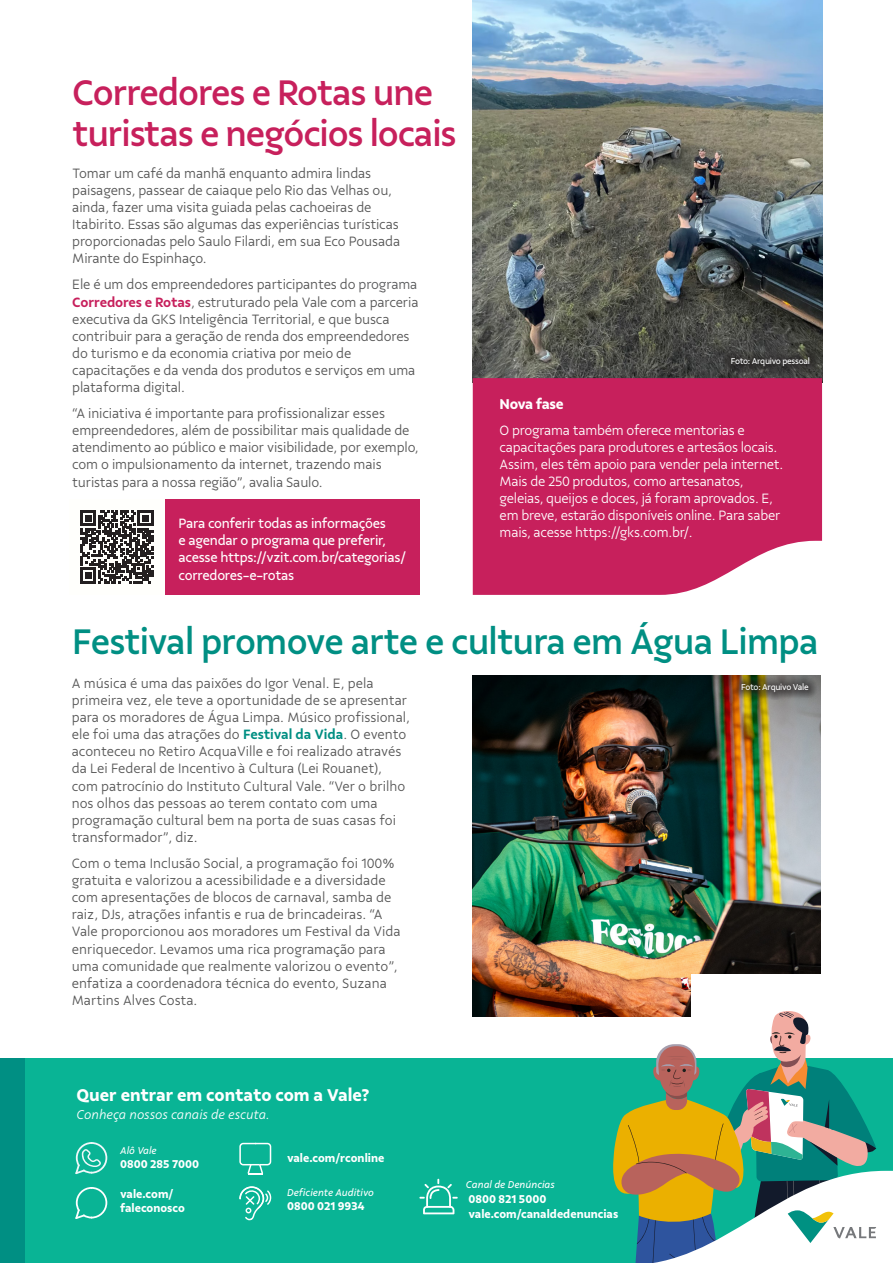
<style>
.page{position:relative;width:893px;height:1263px;background:#fff}
.page>*{position:absolute;margin:0;border:0;box-sizing:border-box;transform-origin:0 0}
.t1{font:500 37.5px/40.5px "Vale Sans";letter-spacing:-.03em;color:#c7205c}
.t2{font:500 37.5px "Vale Sans";letter-spacing:-.02em;color:#008f83}
.t3{font:700 18px "Vale Sans";color:#fff}
.t4{font:700 15px "Vale Sans";letter-spacing:-.035em;color:#fff}
.t5{font:300 14.25px/17.1px "Vale Sans";letter-spacing:-.01em;color:#555}
.t6{font:300 14.25px/17.1px "Vale Sans";letter-spacing:-.02em;color:#fff}
.t7{font:14.25px/17.1px "Vale Sans";letter-spacing:-.02em;color:#fff}
.t8{font:italic 300 13.5px "Vale Sans";color:#fff}
.t9{font:700 12px/14.4px "Vale Sans";color:#fff}
.t10{font:italic 10.5px "Vale Sans";color:#fff}
.t11{font:9px "Vale Sans";letter-spacing:-.035em;color:#fff}
.s1{color:#57585a}
.s2{font-weight:600;color:#c7205c}
.s3{font-weight:600;color:#008f83}
</style>
<div class="page">
<img style="left:473px;top:0;width:349px;height:378px">
<img style="left:473px;top:675px;width:348px;height:342px">
<svg style="left:737px;top:679px;width:82px;height:23px"></svg>
<svg style="left:733px;top:675px;width:84px;height:25px"></svg>
<img style="left:691px;top:974px;width:130px;height:37px">
<div style="left:165px;top:500px;width:255px;height:95px;background:#c7205c"></div>
<svg style="left:81px;top:510px;width:72px;height:73px"></svg>
<svg style="left:726px;top:353px;width:94px;height:24px"></svg>
<svg style="left:723px;top:349px;width:94px;height:26px;fill:#3a3938"></svg>
<div style="left:473px;top:378px;width:349px;height:217px;background:#c7205c"></div>
<div style="left:0;top:1059px;width:893px;height:204px;background:#09b495"></div>
<svg style="left:75px;top:1187px;width:32px;height:32px"></svg>
<svg style="left:239px;top:1143px;width:32px;height:31px"></svg>
<svg style="left:75px;top:1142px;width:32px;height:32px"></svg>
<svg style="left:239px;top:1186px;width:32px;height:34px"></svg>
<svg style="left:419px;top:1179px;width:39px;height:35px"></svg>
<div style="left:0;top:1059px;width:24px;height:204px;background:#008f83"></div>
<svg style="left:608px;top:1011px;width:285px;height:252px"></svg>
<p class="t1" style="left:72px;top:72px;width:386px">Corredores e Rotas une turistas e negócios locais</p>
<p class="t5" style="left:72px;top:164px;width:329px">Tomar um café da manhã enquanto admira lindas paisagens, passear de caiaque pelo Rio das Velhas ou, ainda, fazer uma visita guiada pelas cachoeiras de Itabirito. Essas são algumas das experiências turísticas proporcionadas pelo Saulo Filardi, em sua Eco Pousada Mirante do Espinhaço.</p>
<p class="t5" style="left:72px;top:276px;width:348px">Ele é um dos empreendedores participantes do <span class="s1">programa </span><span class="s2">Corredores e Rotas</span>, estruturado pela Vale com a parceria executiva da GKS Inteligência Territorial, e que busca contribuir para a geração de renda dos empreendedores do turismo e da economia criativa por meio de capacitações e da venda dos produtos e serviços em uma plataforma digital.</p>
<p class="t5" style="left:72px;top:405px;width:348px">“A iniciativa é importante para profissionalizar esses empreendedores, além de possibilitar mais qualidade de atendimento ao público e maior visibilidade, por exemplo, com o impulsionamento da internet, trazendo mais turistas para a nossa região”, avalia Saulo.</p>
<p class="t7" style="left:179px;top:515px;width:229px">Para conferir todas as informações<br>e agendar o programa que preferir, acesse https://vzit.com.br/categorias/ corredores-e-rotas</p>
<p class="t11" style="left:731px;top:356px;width:81px">Foto: Arquivo pessoal</p>
<p class="t4" style="left:500px;top:395px;width:66px">Nova fase</p>
<p class="t6" style="left:500px;top:421px;width:285px">O programa também oferece mentorias e capacitações para produtores e artesãos locais.<br>Assim, eles têm apoio para vender pela internet.<br>Mais de 250 produtos, como artesanatos, geleias, queijos e doces, já foram aprovados. E, em breve, estarão disponíveis online. Para saber mais, acesse https://gks.com.br/.</p>
<p class="t2" style="left:72px;top:619px;width:748px">Festival promove arte e cultura em Água Limpa</p>
<p class="t5" style="left:72px;top:674px;width:340px">A música é uma das paixões do Igor Venal. E, pela primeira vez, ele teve a oportunidade de se apresentar para os moradores de Água Limpa. Músico profissional, ele foi uma das atrações do <span class="s3">Festival da Vida</span>. O evento aconteceu no Retiro AcquaVille e foi realizado através da Lei Federal de Incentivo à Cultura (Lei Rouanet), com patrocínio do Instituto Cultural Vale. “Ver o brilho nos olhos das pessoas ao terem contato com uma programação cultural bem na porta de suas casas foi transformador”, diz.</p>
<p class="t5" style="left:72px;top:854px;width:330px">Com o tema Inclusão Social, a programação foi 100% gratuita e valorizou a acessibilidade e a diversidade com apresentações de blocos de carnaval, samba de raiz, DJs, atrações infantis e rua de brincadeiras. “A Vale proporcionou aos moradores um Festival da Vida enriquecedor. Levamos uma rica programação para uma comunidade que realmente valorizou o evento”, enfatiza a coordenadora técnica do evento, Suzana Martins Alves Costa.</p>
<p class="t11" style="left:741px;top:682px;width:69px">Foto: Arquivo Vale</p>
<p class="t3" style="left:77px;top:1084px;width:295px">Quer entrar em contato com a Vale?</p>
<p class="t8" style="left:77px;top:1106px;width:195px">Conheça nossos canais de escuta.</p>
<p class="t10" style="left:120px;top:1144px;width:38px">Alô Vale</p>
<p class="t9" style="left:120px;top:1156px;width:80px">0800 285 7000</p>
<p class="t9" style="left:120px;top:1186px;width:66px">vale.com/ faleconosco</p>
<p class="t9" style="left:287px;top:1150px;width:99px">vale.com/rconline</p>
<p class="t10" style="left:287px;top:1186px;width:88px">Deficiente Auditivo</p>
<p class="t9" style="left:287px;top:1199px;width:79px">0800 021 9934</p>
<p class="t10" style="left:466px;top:1178px;width:90px">Canal de Denúncias</p>
<p class="t9" style="left:468px;top:1192px;width:79px">0800 821 5000</p>
<p class="t9" style="left:468px;top:1206px;width:151px">vale.com/canaldedenuncias</p>
</div>
